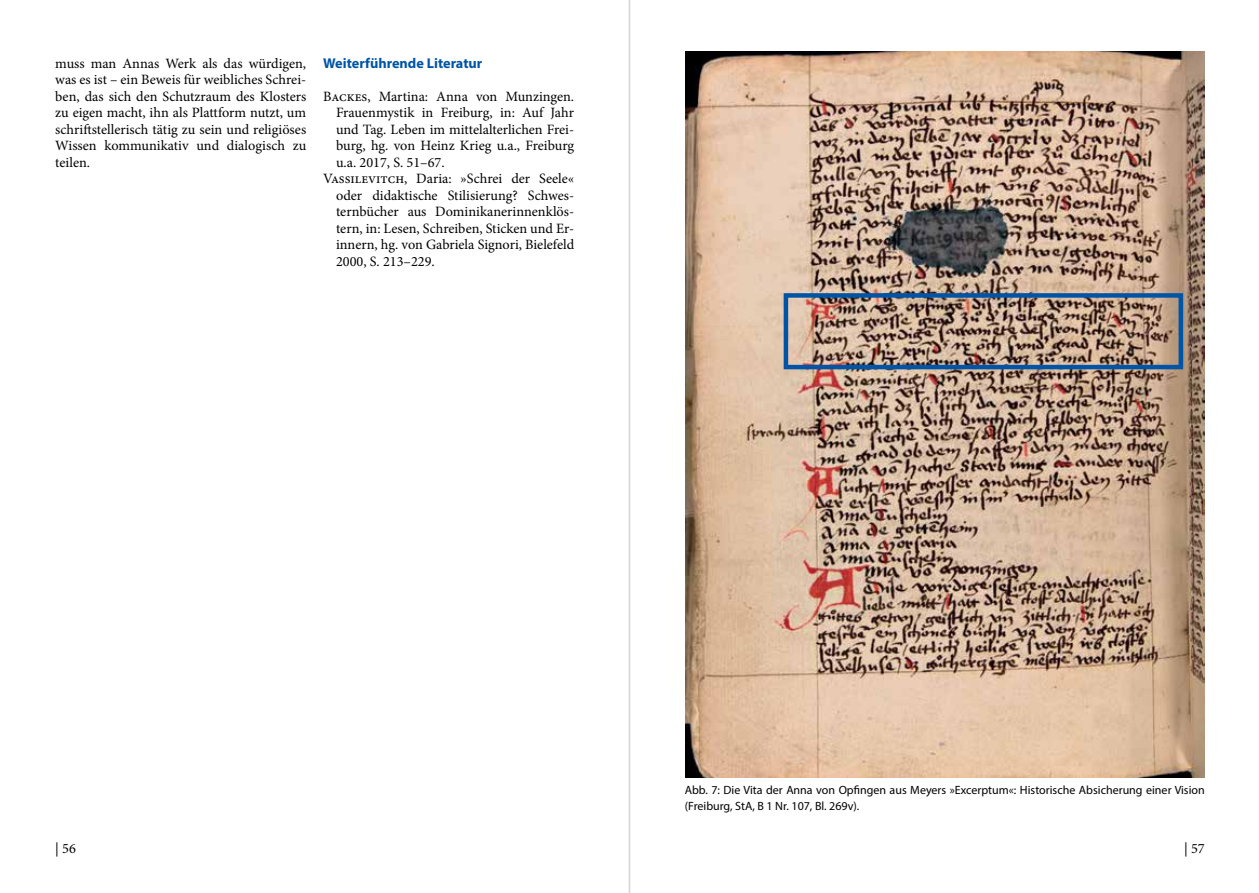
<style>
.page{position:relative;width:1259px;height:893px;background:#fff}
.page>*{position:absolute;margin:0;border:0;box-sizing:border-box;transform-origin:0 0}
.t1{font:14.25px/16.5px "Minion Pro";color:#000;text-align:justify}
.t2{font:700 14.25px "Myriad Pro";color:#0054a6}
.t3{font:12px/16.5px "Myriad Pro";color:#000}
</style>
<div class="page">
<img style="left:686px;top:51px;width:518px;height:726px">
<div style="left:783px;top:293px;width:400px;height:76px;border:4px solid #0054a6"></div>
<hr style="left:629px;top:0;width:1px;height:893px;background:#d1d3d4">
<p class="t1" style="left:55px;top:55px;width:252px">muss man Annas Werk als das würdigen, was es ist – ein Beweis für weibliches Schrei&shy;ben, das sich den Schutzraum des Klosters zu eigen macht, ihn als Plattform nutzt, um schriftstellerisch tätig zu sein und religiöses Wissen kommunikativ und dialogisch zu teilen.</p>
<p class="t2" style="left:323px;top:53px;width:161px">Weiterführende Literatur</p>
<p class="t1" style="left:323px;top:88px;width:252px">Backes, Martina: Anna von Munzingen.</p>
<p class="t1" style="left:336px;top:104px;width:240px">Frauenmystik in Freiburg, in: Auf Jahr</p>
<p class="t1" style="left:336px;top:121px;width:240px">und Tag. Leben im mittelalterlichen Frei-</p>
<p class="t1" style="left:336px;top:137px;width:240px">burg, hg. von Heinz Krieg u.a., Freiburg</p>
<p class="t1" style="left:336px;top:154px;width:110px">u.a. 2017, S. 51–67.</p>
<p class="t1" style="left:323px;top:170px;width:252px">Vassilevitch, Daria: »Schrei der Seele«</p>
<p class="t1" style="left:336px;top:187px;width:240px">oder didaktische Stilisierung? Schwes-</p>
<p class="t1" style="left:336px;top:203px;width:240px">ternbücher aus Dominikanerinnenklös-</p>
<p class="t1" style="left:336px;top:220px;width:240px">tern, in: Lesen, Schreiben, Sticken und Er-</p>
<p class="t1" style="left:336px;top:236px;width:240px">innern, hg. von Gabriela Signori, Bielefeld</p>
<p class="t1" style="left:336px;top:253px;width:100px">2000, S. 213–229.</p>
<p class="t3" style="left:685px;top:781px;width:521px">Abb. 7: Die Vita der Anna von Opfingen aus Meyers »Excerptum«: Historische Absicherung einer Vision (Freiburg, StA, B 1 Nr. 107, Bl. 269v).</p>
<p class="t1" style="left:55px;top:840px;width:22px">| 56</p>
<p class="t1" style="left:1184px;top:840px;width:22px">| 57</p>
</div>
